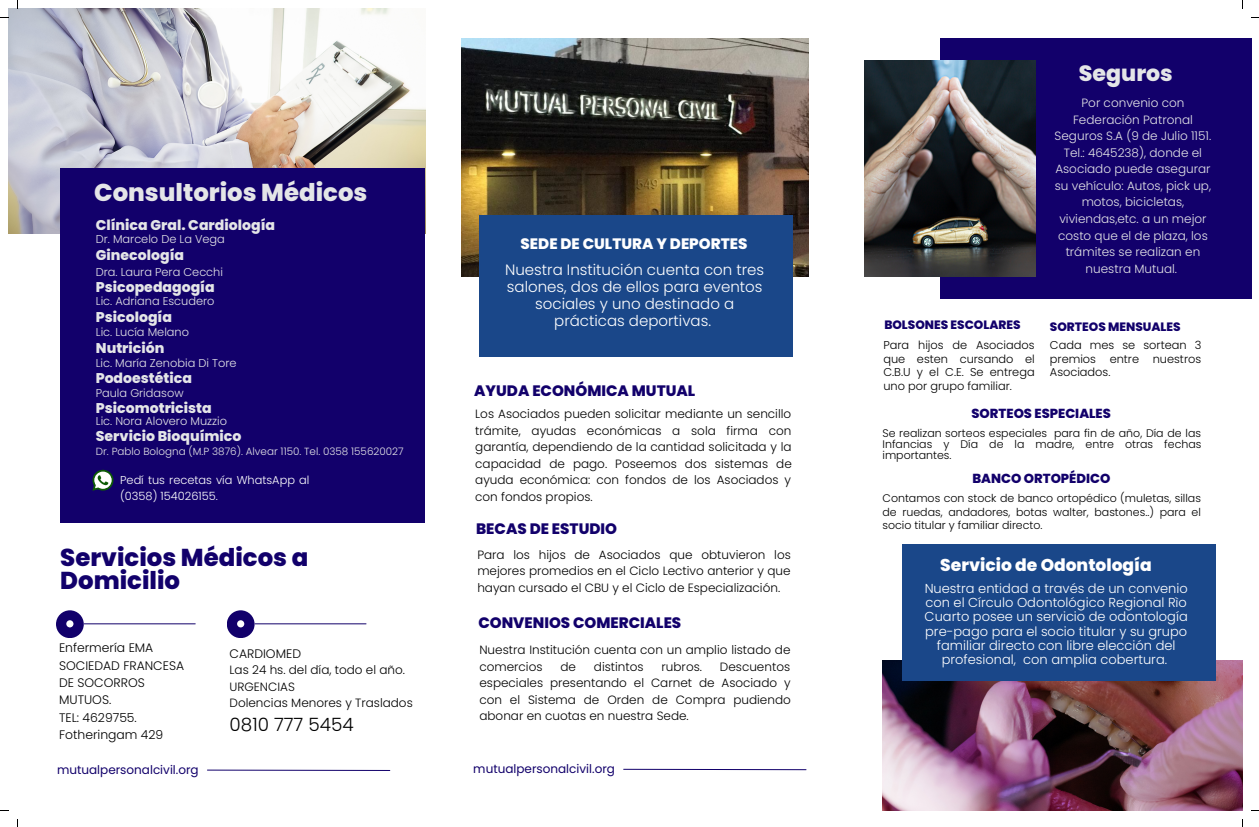
<style>
.page{position:relative;width:1259px;height:827px;background:#fff}
.page>*{position:absolute;margin:0;border:0;box-sizing:border-box;transform-origin:0 0}
.t1{font:800 24.4px/22.5px "Poppins";color:#12006b}
.t2{font:800 24.4px "Poppins";color:#e4e5e7}
.t3{font:800 22.1px "Poppins";color:#e4e5e7}
.t4{font:300 18.4px "Poppins";color:#000}
.t5{font:800 17.1px "Poppins";color:#fff}
.t6{font:800 15.1px "Poppins";color:#12006b}
.t7{font:800 15.1px "Poppins";color:#fff}
.t8{font:300 15px/17.2px "Poppins";color:#fff;text-align:center}
.t9{font:800 14.1px "Poppins";color:#e4e5e7}
.t10{font:800 13.1px "Poppins";color:#12006b}
.t11{font:300 13px/14.2px "Poppins";color:#fff;text-align:center}
.t12{font:300 12.4px/17.2px "Poppins";color:#000}
.t13{font:800 12.1px "Poppins";color:#12006b}
.t14{font:300 12px/16.5px "Poppins";color:#000;text-align:justify}
.t15{font:300 12px/16.5px "Poppins";color:#e4e5e7;text-align:center}
.t16{font:12px "Poppins";color:#12006b}
.t17{font:300 11.4px "Poppins";color:#e4e5e7}
.t18{font:300 11.4px/13.5px "Poppins";color:#000;text-align:justify}
.t19{font:300 11.4px/15.8px "Poppins";color:#fff}
.t20{font:300 11px/11.2px "Poppins";color:#000;text-align:justify}
.t21{font:300 10.4px "Poppins";color:#e4e5e7}
</style>
<div class="page">
<img style="left:8px;top:8px;width:417px;height:226px">
<img style="left:461px;top:38px;width:347px;height:238px">
<div style="left:60px;top:168px;width:364px;height:354px;background:#12006b"></div>
<svg style="left:207px;top:769px;width:176px;height:1px"></svg>
<hr style="left:84px;top:623px;width:111px;height:1px;background:#12006b">
<hr style="left:255px;top:623px;width:111px;height:1px;background:#12006b">
<div style="left:56px;top:610px;width:28px;height:27px;background:#12006b;border-radius:50%"></div>
<div style="left:227px;top:610px;width:27px;height:27px;background:#12006b;border-radius:50%"></div>
<div style="left:66px;top:620px;width:7px;height:7px;background:#fff;border-radius:50%"></div>
<div style="left:237px;top:620px;width:7px;height:7px;background:#fff;border-radius:50%"></div>
<div style="left:939px;top:38px;width:311px;height:261px;background:#12006b"></div>
<div style="left:479px;top:215px;width:313px;height:141px;background:#1a4789"></div>
<img style="left:864px;top:61px;width:170px;height:216px">
<svg style="left:623px;top:768px;width:183px;height:2px"></svg>
<img style="left:882px;top:660px;width:359px;height:149px">
<svg style="left:92px;top:469px;width:21px;height:21px"></svg>
<div style="left:901px;top:543px;width:314px;height:137px;background:#1a4789"></div>
<p class="t2" style="left:94px;top:175px;width:274px">Consultorios Médicos</p>
<p class="t9" style="left:96px;top:215px;width:181px">Clínica Gral. Cardiología</p>
<p class="t17" style="left:96px;top:231px;width:131px">Dr. Marcelo De La Vega</p>
<p class="t9" style="left:96px;top:245px;width:90px">Ginecología</p>
<p class="t17" style="left:96px;top:263px;width:129px">Dra. Laura Pera Cecchi</p>
<p class="t9" style="left:96px;top:277px;width:120px">Psicopedagogía</p>
<p class="t17" style="left:96px;top:293px;width:120px">Lic. Adriana Escudero</p>
<p class="t9" style="left:96px;top:307px;width:78px">Psicología</p>
<p class="t17" style="left:96px;top:324px;width:95px">Lic. Lucía Melano</p>
<p class="t9" style="left:96px;top:337px;width:70px">Nutrición</p>
<p class="t17" style="left:96px;top:355px;width:142px">Lic. María Zenobia Di Tore</p>
<p class="t9" style="left:96px;top:398px;width:117px">Psicomotricista</p>
<p class="t17" style="left:96px;top:413px;width:133px">Lic. Nora Alovero Muzzio</p>
<p class="t9" style="left:96px;top:426px;width:147px">Servicio Bioquímico</p>
<p class="t21" style="left:96px;top:443px;width:309px">Dr. Pablo Bologna (M.P 3876). Alvear 1150. Tel. 0358 155620027</p>
<p class="t19" style="left:120px;top:471px;width:191px">Pedí tus recetas vía WhatsApp al (0358) 154026155.</p>
<p class="t9" style="left:96px;top:367px;width:98px">Podoestética</p>
<p class="t17" style="left:96px;top:385px;width:89px">Paula Gridasow</p>
<p class="t1" style="left:60px;top:546px;width:249px">Servicios Médicos a<br>Domicilio</p>
<p class="t12" style="left:59px;top:639px;width:96px">Enfermería EMA</p>
<p class="t12" style="left:59px;top:656px;width:126px">SOCIEDAD FRANCESA<br>DE SOCORROS<br>MUTUOS.</p>
<p class="t12" style="left:59px;top:708px;width:106px">TEL: 4629755.<br>Fotheringam 429</p>
<p class="t16" style="left:57px;top:760px;width:143px">mutualpersonalcivil.org</p>
<p class="t12" style="left:229px;top:644px;width:73px">CARDIOMED</p>
<p class="t14" style="left:229px;top:661px;width:177px">Las 24 hs. del día, todo el año.</p>
<p class="t14" style="left:229px;top:678px;width:67px">URGENCIAS</p>
<p class="t14" style="left:229px;top:694px;width:185px">Dolencias Menores y Traslados</p>
<p class="t4" style="left:229px;top:710px;width:125px">0810 777 5454</p>
<p class="t7" style="left:520px;top:233px;width:228px">SEDE DE CULTURA Y DEPORTES</p>
<p class="t8" style="left:505px;top:260px;width:260px">Nuestra Institución cuenta con tres salones, dos de ellos para eventos sociales y uno destinado a prácticas deportivas.</p>
<p class="t6" style="left:474px;top:379px;width:222px">AYUDA ECONÓMICA MUTUAL</p>
<p class="t14" style="left:475px;top:405px;width:318px">Los Asociados pueden solicitar mediante un sencillo trámite, ayudas económicas a sola firma con garantía, dependiendo de la cantidad solicitada y la capacidad de pago. Poseemos dos sistemas de ayuda económica: con fondos de los Asociados y con fondos propios.</p>
<p class="t6" style="left:476px;top:518px;width:142px">BECAS DE ESTUDIO</p>
<p class="t14" style="left:477px;top:546px;width:315px">Para los hijos de Asociados que obtuvieron los mejores promedios en el Ciclo Lectivo anterior y que hayan cursado el CBU y el Ciclo de Especialización.</p>
<p class="t6" style="left:478px;top:612px;width:204px">CONVENIOS COMERCIALES</p>
<p class="t14" style="left:479px;top:641px;width:312px">Nuestra Institución cuenta con un amplio listado de comercios</p>
<p class="t14" style="left:560px;top:657px;width:17px">de</p>
<p class="t14" style="left:593px;top:657px;width:51px">distintos</p>
<p class="t14" style="left:661px;top:657px;width:42px">rubros.</p>
<p class="t14" style="left:479px;top:657px;width:313px;text-indent:240px">Descuentos especiales presentando el Carnet de Asociado y con el Sistema de Orden de Compra pudiendo abonar en cuotas en nuestra Sede.</p>
<p class="t16" style="left:473px;top:760px;width:143px">mutualpersonalcivil.org</p>
<p class="t3" style="left:1078px;top:58px;width:95px">Seguros</p>
<p class="t15" style="left:1054px;top:95px;width:158px">Por convenio con<br>Federación Patronal<br>Seguros S.A (9 de Julio 1151.<br>Tel.: 4645238), donde el<br>Asociado puede asegurar su vehículo: Autos, pick up, motos, bicicletas, viviendas,etc. a un mejor costo que el de plaza, los trámites se realizan en nuestra Mutual.</p>
<p class="t13" style="left:884px;top:316px;width:138px">BOLSONES ESCOLARES</p>
<p class="t18" style="left:883px;top:338px;width:153px">Para hijos de Asociados que esten cursando el C.B.U y el C.E. Se entrega uno por grupo familiar.</p>
<p class="t13" style="left:1049px;top:317px;width:132px">SORTEOS MENSUALES</p>
<p class="t18" style="left:1049px;top:338px;width:153px">Cada mes se sortean 3 premios entre nuestros Asociados.</p>
<p class="t10" style="left:971px;top:404px;width:141px">SORTEOS ESPECIALES</p>
<p class="t20" style="left:882px;top:427px;width:320px">Se realizan sorteos especiales para fin de año, Día de las Infancias y Día de la madre, entre otras fechas importantes.</p>
<p class="t10" style="left:972px;top:468px;width:139px">BANCO ORTOPÉDICO</p>
<p class="t20" style="left:882px;top:491px;width:320px;line-height:13.5px">Contamos con stock de banco ortopédico (muletas, sillas de ruedas, andadores, botas walter, bastones..) para el socio titular y familiar directo.</p>
<p class="t5" style="left:940px;top:553px;width:213px">Servicio de Odontología</p>
<p class="t11" style="left:924px;top:580px;width:265px">Nuestra entidad a través de un convenio con el Círculo Odontológico Regional Rìo Cuarto posee un servicio de odontología pre-pago para el socio titular y su grupo familiar directo con libre elección del profesional, con amplia cobertura.</p>
</div>
